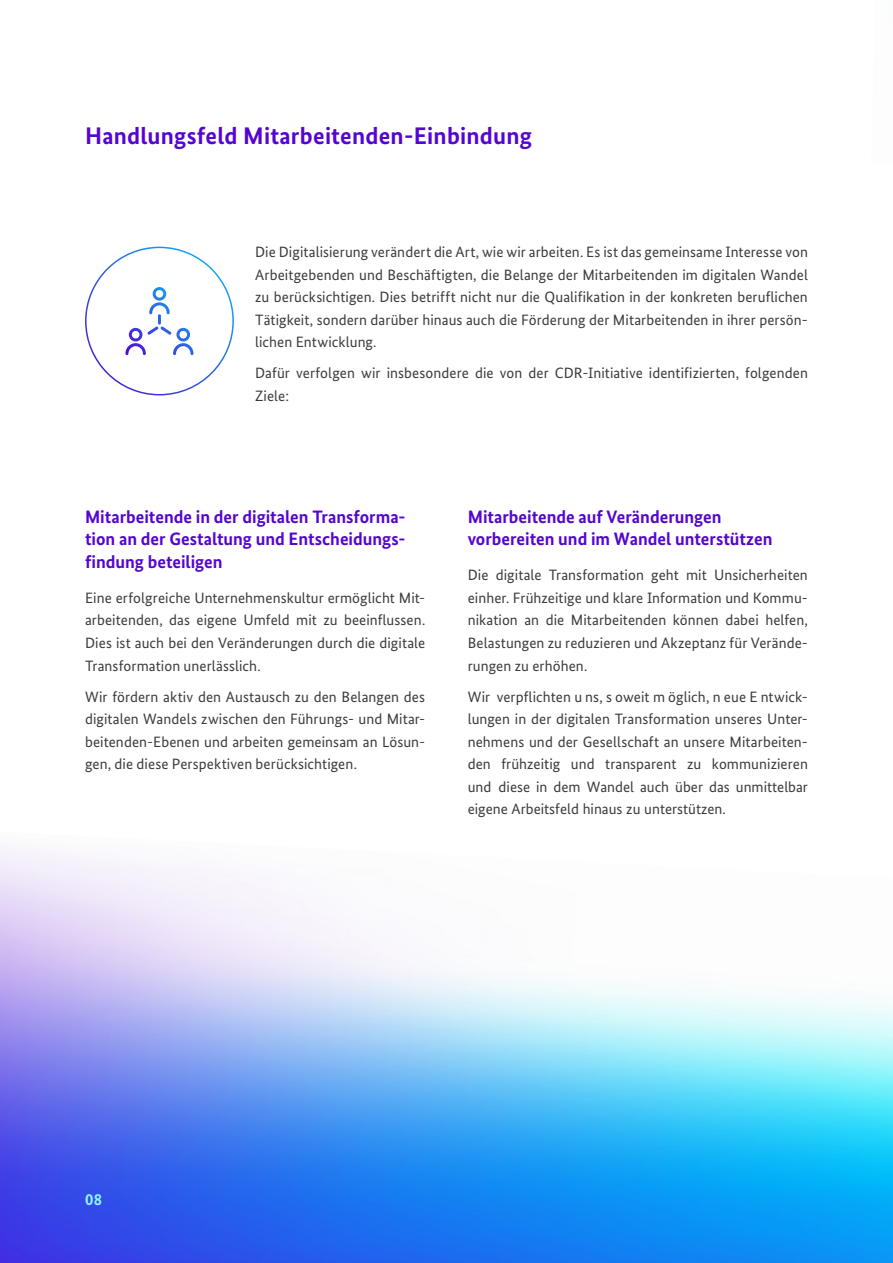
<style>
.page{position:relative;width:893px;height:1263px;background:#fff}
.page>*{position:absolute;margin:0;border:0;box-sizing:border-box;transform-origin:0 0}
.t1{font:700 24px "Bundes Sans";letter-spacing:.01em;color:#5405d1}
.t2{font:700 18px/22.5px "Bundes Sans";color:#5405d1;text-align:justify}
.t3{font:700 16.5px "Bundes Sans";color:#91f2ff}
.t4{font:15px/22.5px "Bundes Sans";letter-spacing:.005em;color:#3c3c3c;text-align:justify}
</style>
<div class="page">
<img style="left:0;top:847px;width:893px;height:416px">
<svg style="left:125px;top:287px;width:68px;height:68px"></svg>
<h2 class="t1" style="left:85px;top:121px;width:448px">Handlungsfeld Mitarbeitenden-Einbindung</h2>
<p class="t4" style="left:255px;top:240px;width:554px">Die Digitalisierung verändert die Art, wie wir arbeiten. Es ist das gemeinsame Interesse von Arbeitgebenden und Beschäftigten, die Belange der Mitarbeitenden im digitalen Wandel zu berücksichtigen. Dies betrifft nicht nur die Qualifikation in der konkreten beruflichen Tätigkeit, sondern darüber hinaus auch die Förderung der Mitarbeitenden in ihrer persön&shy;lichen Entwicklung.</p>
<p class="t4" style="left:255px;top:361px;width:554px">Dafür verfolgen wir insbesondere die von der CDR-Initiative identifizierten, folgenden<br>Ziele:</p>
<h3 class="t2" style="left:85px;top:505px;width:322px">Mitarbeitende in der digitalen Transforma&shy;tion an der Gestaltung und Entscheidungs&shy;findung beteiligen</h3>
<p class="t4" style="left:85px;top:586px;width:342px">Eine erfolgreiche Unternehmenskultur ermöglicht Mit&shy;arbeitenden, das eigene Umfeld mit zu beeinflussen.<br>Dies ist auch bei den Veränderungen durch die digitale Transformation unerlässlich.</p>
<p class="t4" style="left:85px;top:685px;width:342px">Wir fördern aktiv den Austausch zu den Belangen des digitalen Wandels zwischen den Führungs- und Mitar&shy;beitenden-Ebenen und arbeiten gemeinsam an Lösun&shy;gen, die diese Perspektiven berücksichtigen.</p>
<p class="t2" style="left:468px;top:505px;width:306px">Mitarbeitende auf Veränderungen vorbereiten und im Wandel unterstützen</p>
<p class="t4" style="left:468px;top:564px;width:342px">Die digitale Transformation geht mit Unsicherheiten einher. Frühzeitige und klare Information und Kommu&shy;nikation an die Mitarbeitenden können dabei helfen, Belastungen zu reduzieren und Akzeptanz für Verände&shy;rungen zu erhöhen.</p>
<p class="t4" style="left:468px;top:685px;width:342px">Wir verpflichten u ns, s oweit m öglich, n eue E ntwick&shy;lungen in der digitalen Transformation unseres Unter&shy;nehmens und der Gesellschaft an unsere Mitarbeiten&shy;den frühzeitig und transparent zu kommunizieren und diese in dem Wandel auch über das unmittelbar eigene Arbeitsfeld hinaus zu unterstützen.</p>
<p class="t3" style="left:85px;top:1189px;width:19px">08</p>
</div>
